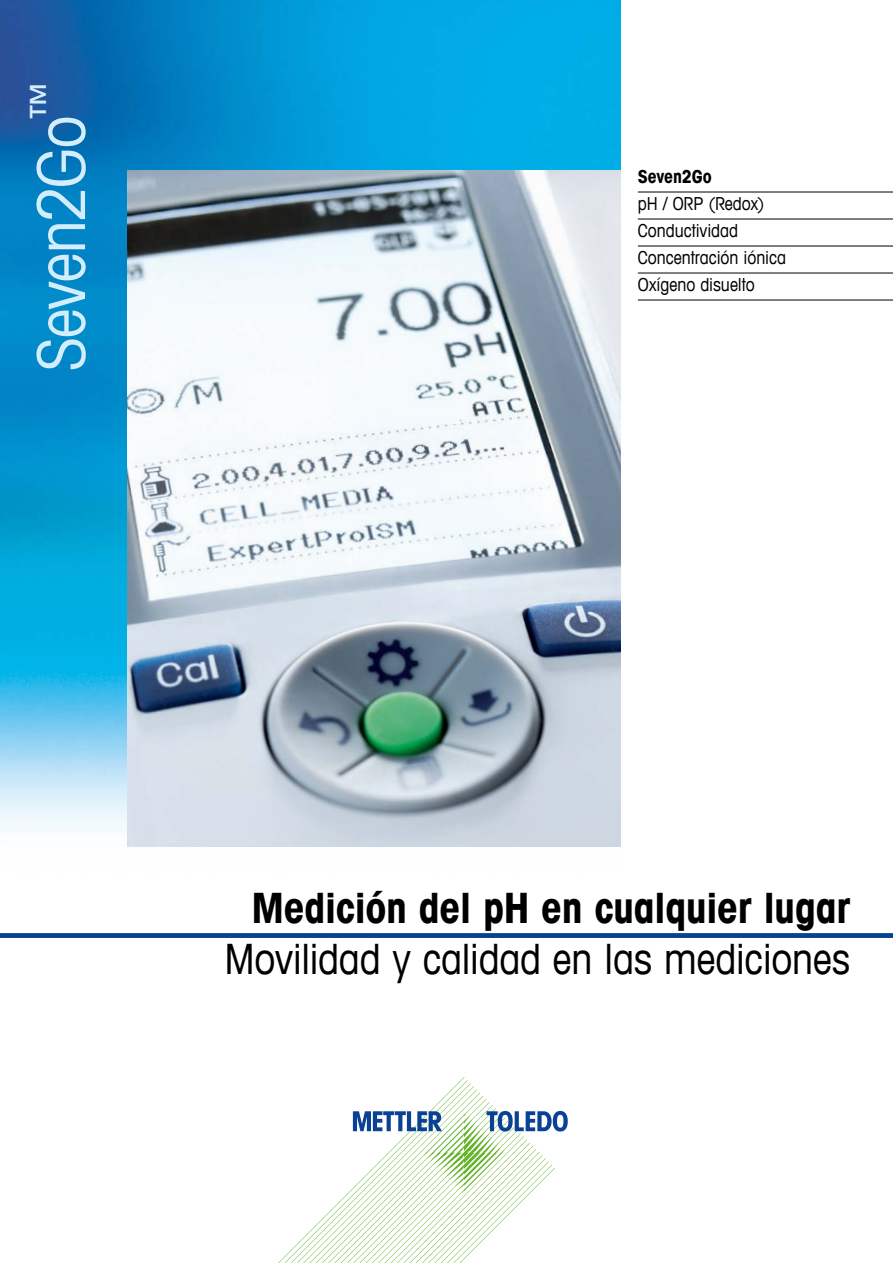
<style>
.page{position:relative;width:893px;height:1263px;background:#fff}
.page>*{position:absolute;margin:0;border:0;box-sizing:border-box;transform-origin:0 0}
.t1{font:condensed 66px "Avant Garde Com";letter-spacing:-.02em;color:#d4edfc}
.t2{font:condensed 42px "Avant Garde Com";letter-spacing:-.01em;color:#000}
.t3{font:700 condensed 42px "Avant Garde Com";letter-spacing:-.01em;color:#000}
.t4{font:condensed 18px/27px "Avant Garde Com";color:#000}
.t5{font:700 condensed 18px "Avant Garde Com";letter-spacing:-.01em;color:#000}
</style>
<div class="page">
<svg style="left:278px;top:1077px;width:290px;height:186px"></svg>
<img style="left:0;top:0;width:621px;height:847px">
<div style="left:0;top:933px;width:893px;height:5px;background:#0b4195"></div>
<img style="left:128px;top:170px;width:493px;height:676px">
<hr style="left:638px;top:192px;width:255px;height:1px;background:#000">
<hr style="left:638px;top:219px;width:255px;height:1px;background:#000">
<hr style="left:638px;top:246px;width:255px;height:1px;background:#000">
<hr style="left:638px;top:273px;width:255px;height:1px;background:#000">
<hr style="left:638px;top:300px;width:255px;height:1px;background:#000">
<h1 class="t1" style="left:21px;top:371px;width:291px;rotate:-90deg">Seven2Go<sup>™</sup></h1>
<p class="t5" style="left:638px;top:165px;width:75px">Seven2Go</p>
<p class="t4" style="left:638px;top:190px;width:150px">pH / ORP (Redox)<br>Conductividad<br>Concentración iónica<br>Oxígeno disuelto</p>
<h2 class="t3" style="left:251px;top:881px;width:600px">Medición del pH en cualquier lugar</h2>
<h2 class="t2" style="left:225px;top:933px;width:627px">Movilidad y calidad en las mediciones</h2>
</div>
